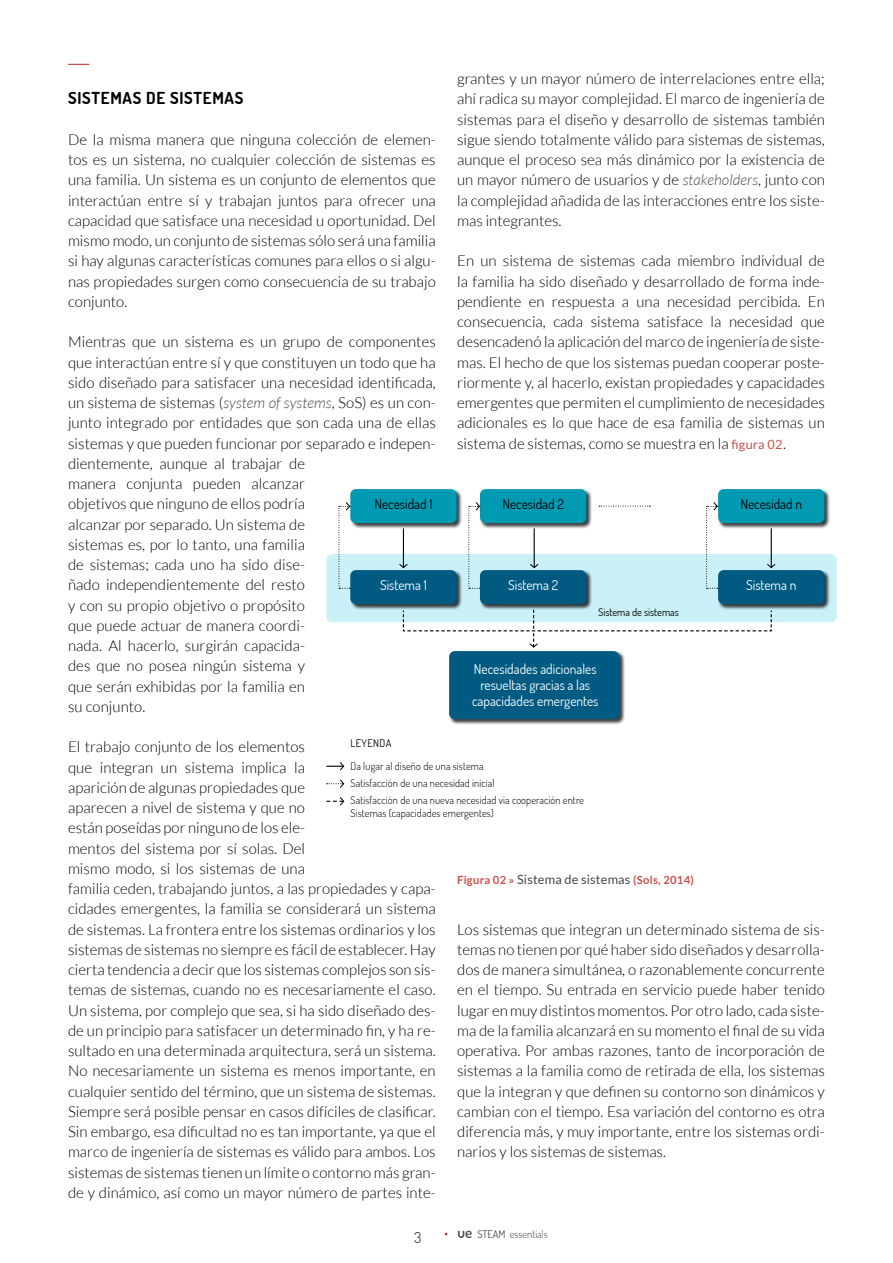
<style>
.page{position:relative;width:893px;height:1263px;background:#fff}
.page>*{position:absolute;margin:0;border:0;box-sizing:border-box;transform-origin:0 0}
._22_FLIESSTEXT{font:700 16.5px "Dosis";letter-spacing:.045em;color:#000}
._22_FLIESSTEXT-2{font:300 15px/20.2px "Lato";color:#000;text-align:justify}
.t1{font:15px "Dosis";color:#484848}
._33_FIGUREN{font:13.5px/16.2px "Dosis";color:#fff;text-align:center}
._33_FIGUREN-2{font:13.5px "Dosis";color:#000}
._22_BILDBESCHRIFTUNG{font:700 11.25px "Lato";letter-spacing:.02em;color:#ca504b}
.Absatzformat_1{font:300 10.5px/12.8px "Dosis";letter-spacing:.01em;color:#000}
.t2{font:300 10.5px "Dosis";color:#484848}
._33_FIGUREN-3{font:10.5px "Dosis";color:#000}
._33_FIGUREN-4{font:10.5px "Dosis";letter-spacing:.035em;color:#000}
.s1{font-style:italic;color:#484848}
.s2{font-weight:400;font-size:12.75px;color:#ca504b}
.s3{font-weight:400;font-size:12.75px;color:#484848}
.s4{font-weight:600;font-size:15px}
.s5{font-weight:400}
</style>
<div class="page">
<svg style="left:68px;top:64px;width:21px;height:1px"></svg>
<div style="left:326px;top:554px;width:511px;height:68px;background:#caf0f8;border-radius:6px"></div>
<div style="left:350px;top:489px;width:112px;height:40px;background:#000;opacity:.75"></div>
<div style="left:350px;top:489px;width:107px;height:34px;background:#009bb3;border-radius:6px"></div>
<div style="left:350px;top:570px;width:112px;height:40px;background:#000;opacity:.75"></div>
<div style="left:350px;top:570px;width:107px;height:34px;background:#005a82;border-radius:6px"></div>
<div style="left:480px;top:489px;width:112px;height:40px;background:#000;opacity:.75"></div>
<div style="left:480px;top:489px;width:106px;height:34px;background:#009bb3;border-radius:6px"></div>
<div style="left:480px;top:570px;width:112px;height:40px;background:#000;opacity:.75"></div>
<div style="left:480px;top:570px;width:106px;height:34px;background:#005a82;border-radius:6px"></div>
<div style="left:718px;top:489px;width:112px;height:40px;background:#000;opacity:.75"></div>
<div style="left:718px;top:489px;width:106px;height:34px;background:#009bb3;border-radius:6px"></div>
<div style="left:718px;top:570px;width:112px;height:40px;background:#000;opacity:.75"></div>
<div style="left:718px;top:570px;width:106px;height:34px;background:#005a82;border-radius:6px"></div>
<svg style="left:706px;top:502px;width:12px;height:87px"></svg>
<svg style="left:468px;top:502px;width:12px;height:87px"></svg>
<svg style="left:339px;top:501px;width:12px;height:88px"></svg>
<div style="left:449px;top:651px;width:176px;height:74px;background:#000;opacity:.75"></div>
<div style="left:449px;top:651px;width:170px;height:68px;background:#005a82;border-radius:6px"></div>
<hr style="left:771px;top:528px;width:1px;height:39px;background:#000">
<svg style="left:767px;top:563px;width:9px;height:6px"></svg>
<hr style="left:534px;top:528px;width:1px;height:39px;background:#000">
<svg style="left:530px;top:563px;width:9px;height:6px"></svg>
<hr style="left:403px;top:528px;width:1px;height:39px;background:#000">
<svg style="left:399px;top:563px;width:9px;height:6px"></svg>
<svg style="left:599px;top:506px;width:51px;height:1px"></svg>
<svg style="left:402px;top:609px;width:370px;height:39px"></svg>
<svg style="left:326px;top:797px;width:19px;height:9px"></svg>
<svg style="left:326px;top:762px;width:19px;height:9px"></svg>
<svg style="left:327px;top:779px;width:18px;height:9px"></svg>
<p class="_22_FLIESSTEXT-2" style="left:457px;top:69px;width:369px">grantes y un mayor número de interrelaciones entre ella; ahí radica su mayor complejidad. El marco de ingeniería de sistemas para el diseño y desarrollo de sistemas también sigue siendo totalmente válido para sistemas de sistemas, aunque el proceso sea más dinámico por la existencia de un mayor número de usuarios y de <span class="s1">stakeholders</span>, junto con la complejidad añadida de las interacciones entre los siste&shy;mas integrantes.</p>
<p class="_22_FLIESSTEXT-2" style="left:457px;top:251px;width:369px">En un sistema de sistemas cada miembro individual de la familia ha sido diseñado y desarrollado de forma inde&shy;pendiente en respuesta a una necesidad percibida. En consecuencia, cada sistema satisface la necesidad que desencadenó la aplicación del marco de ingeniería de siste&shy;mas. El hecho de que los sistemas puedan cooperar poste&shy;riormente y, al hacerlo, existan propiedades y capacidades emergentes que permiten el cumplimiento de necesidades adicionales es lo que hace de esa familia de sistemas un sistema de sistemas, como se muestra en la <span class="s2">figura 02</span>.</p>
<p class="_22_FLIESSTEXT" style="left:68px;top:87px;width:177px">SISTEMAS DE SISTEMAS</p>
<p class="_22_FLIESSTEXT-2" style="left:68px;top:129px;width:369px">De la misma manera que ninguna colección de elemen&shy;tos es un sistema, no cualquier colección de sistemas es una familia. Un sistema es un conjunto de elementos que interactúan entre sí y trabajan juntos para ofrecer una capacidad que satisface una necesidad u oportunidad. Del mismo modo, un conjunto de sistemas sólo será una familia si hay algunas características comunes para ellos o si algu&shy;nas propiedades surgen como consecuencia de su trabajo conjunto.</p>
<p class="_22_FLIESSTEXT-2" style="left:68px;top:332px;width:369px;text-align:left">Mientras que un sistema es un grupo de componentes que interactúan entre sí y que constituyen un todo que ha sido diseñado para satisfacer una necesidad identificada, un sistema de sistemas (<span class="s1">system of systems</span>, SoS) es un con&shy;junto integrado por entidades que son cada una de ellas sistemas y que pueden funcionar por separado e indepen&shy;dientemente, aunque al trabajar de<br>manera conjunta pueden alcanzar<br>objetivos que ninguno de ellos podría<br>alcanzar por separado. Un sistema de<br>sistemas es, por lo tanto, una familia<br>de sistemas; cada uno ha sido dise-<br>ñado independientemente del resto<br>y con su propio objetivo o propósito<br>que puede actuar de manera coordi-<br>nada. Al hacerlo, surgirán capacida-<br>des que no posea ningún sistema y<br>que serán exhibidas por la familia en<br>su conjunto.</p>
<p class="_22_FLIESSTEXT-2" style="left:68px;top:737px;width:369px;text-align:left">El trabajo conjunto de los elementos<br>que integran un sistema implica la<br>aparición de algunas propiedades que<br>aparecen a nivel de sistema y que no<br>están poseídas por ninguno de los ele-<br>mentos del sistema por sí solas. Del<br>mismo modo, si los sistemas de una<br>familia ceden, trabajando juntos, a las propiedades y capa&shy;cidades emergentes, la familia se considerará un sistema de sistemas. La frontera entre los sistemas ordinarios y los sistemas de sistemas no siempre es fácil de establecer. Hay cierta tendencia a decir que los sistemas complejos son sis&shy;temas de sistemas, cuando no es necesariamente el caso.<br>Un sistema, por complejo que sea, si ha sido diseñado des&shy;de un principio para satisfacer un determinado fin, y ha re&shy;sultado en una determinada arquitectura, será un sistema.<br>No necesariamente un sistema es menos importante, en cualquier sentido del término, que un sistema de sistemas.<br>Siempre será posible pensar en casos difíciles de clasificar.<br>Sin embargo, esa dificultad no es tan importante, ya que el marco de ingeniería de sistemas es válido para ambos. Los sistemas de sistemas tienen un límite o contorno más gran&shy;de y dinámico, así como un mayor número de partes inte-</p>
<p class="_33_FIGUREN-2" style="left:374px;top:495px;width:60px">Necesidad 1</p>
<p class="_33_FIGUREN-2" style="left:502px;top:495px;width:63px">Necesidad 2</p>
<p class="_33_FIGUREN-2" style="left:740px;top:495px;width:63px">Necesidad n</p>
<p class="_33_FIGUREN" style="left:380px;top:577px;width:48px">Sistema 1</p>
<p class="_33_FIGUREN" style="left:508px;top:577px;width:52px">Sistema 2</p>
<p class="_33_FIGUREN" style="left:746px;top:577px;width:52px">Sistema n</p>
<p class="_33_FIGUREN-3" style="left:598px;top:605px;width:82px">Sistema de sistemas</p>
<p class="_33_FIGUREN" style="left:472px;top:660px;width:128px">Necesidades adicionales resueltas gracias a las capacidades emergentes</p>
<p class="_33_FIGUREN-4" style="left:351px;top:736px;width:42px">LEYENDA</p>
<p class="Absatzformat_1" style="left:350px;top:759px;width:135px">Da lugar al diseño de una sistema</p>
<p class="Absatzformat_1" style="left:350px;top:776px;width:146px">Satisfacción de una necesidad inicial</p>
<p class="Absatzformat_1" style="left:350px;top:793px;width:235px">Satisfacción de una nueva necesidad via cooperación entre<br>Sistemas (capacidades emergentes)</p>
<p class="_22_BILDBESCHRIFTUNG" style="left:457px;top:874px;width:238px">Figura 02 » <span class="s3">Sistema de sistemas</span> (Sols, 2014)</p>
<p class="_22_FLIESSTEXT-2" style="left:457px;top:919px;width:369px">Los sistemas que integran un determinado sistema de sis&shy;temas no tienen por qué haber sido diseñados y desarrolla&shy;dos de manera simultánea, o razonablemente concurrente en el tiempo. Su entrada en servicio puede haber tenido lugar en muy distintos momentos. Por otro lado, cada siste&shy;ma de la familia alcanzará en su momento el final de su vida operativa. Por ambas razones, tanto de incorporación de sistemas a la familia como de retirada de ella, los sistemas que la integran y que definen su contorno son dinámicos y cambian con el tiempo. Esa variación del contorno es otra diferencia más, y muy importante, entre los sistemas ordi&shy;narios y los sistemas de sistemas.</p>
<p class="t1" style="left:414px;top:1227px;width:9px">3</p>
<p class="t2" style="left:458px;top:1227px;width:92px"><span class="s4">ue</span> <span class="s5">STEAM</span> essentials</p>
</div>
